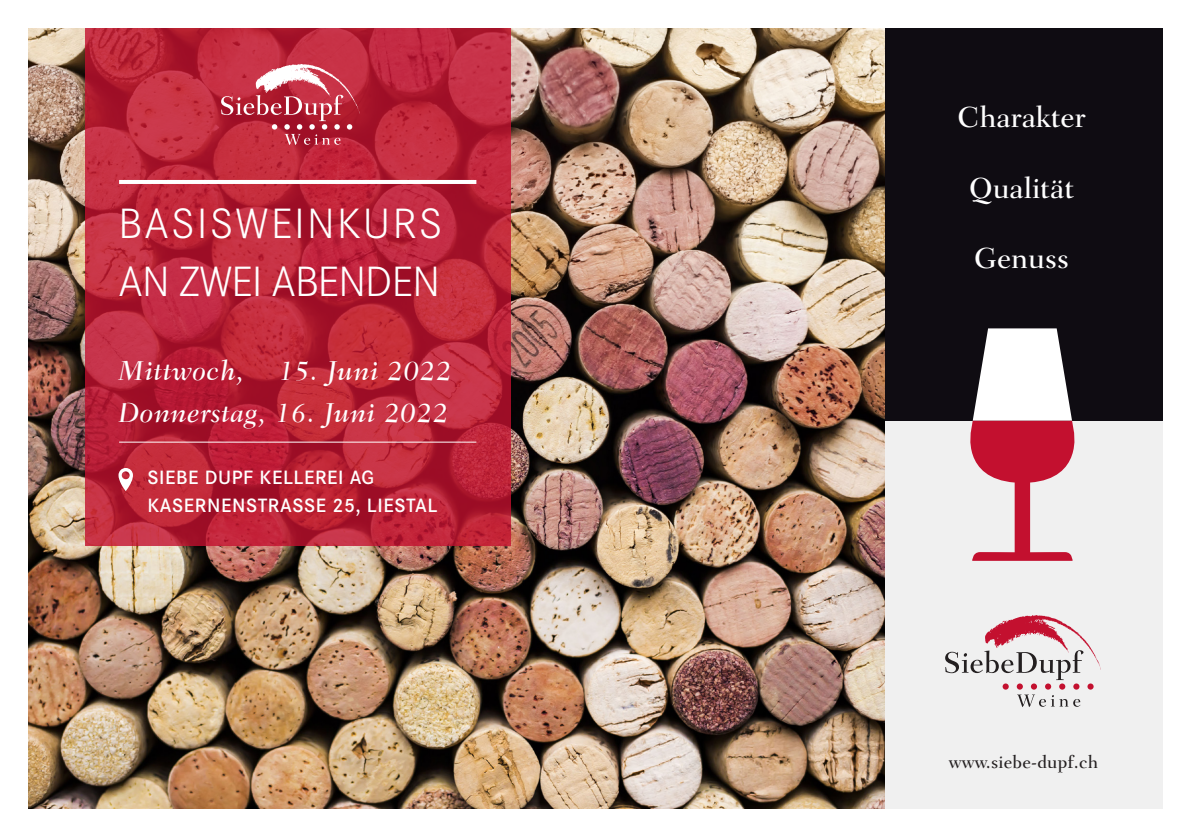
<style>
.page{position:relative;width:1191px;height:840px;background:#fff}
.page>*{position:absolute;margin:0;border:0;box-sizing:border-box;transform-origin:0 0}
.SD_Titel_Event{font:300 44px/58px "Corporate S";letter-spacing:.04em;color:#fff}
.t1{font:500 29.6px "Fairfield LT";color:#fff}
.SD_Datum{font:italic 500 28px/42px "Fairfield LT";letter-spacing:.02em;color:#fff}
.SD_Ortsangabe{font:600 20px "Corporate S";letter-spacing:.03em;color:#fff}
.SD_Webadresse{font:500 18px "Fairfield LT";letter-spacing:.01em;color:#231f20}
</style>
<div class="page">
<div style="left:884px;top:420px;width:278px;height:388px;background:#f0f0f0"></div>
<img style="left:28px;top:28px;width:856px;height:780px">
<svg style="left:85px;top:28px;width:425px;height:518px;background:#bb2539"></svg>
<img style="left:255px;top:63px;width:105px;height:52px">
<svg style="left:221px;top:95px;width:131px;height:50px;background:#bc3c4e"></svg>
<hr style="left:119px;top:180px;width:357px;height:4px;background:#fff">
<hr style="left:119px;top:441px;width:357px;height:1px;background:#fff">
<svg style="left:118px;top:467px;width:15px;height:24px"></svg>
<img style="left:985px;top:615px;width:115px;height:52px">
<svg style="left:945px;top:650px;width:148px;height:56px"></svg>
<div style="left:884px;top:28px;width:278px;height:392px;background:#0f0c12"></div>
<svg style="left:961px;top:328px;width:122px;height:232px"></svg>
<p class="SD_Titel_Event" style="left:118px;top:192px;width:325px">BASISWEINKURS<br>AN ZWEI ABENDEN</p>
<p class="SD_Datum" style="left:118px;top:350px;width:335px">Mittwoch, 15. Juni 2022<br>Donnerstag, 16. Juni 2022</p>
<p class="SD_Ortsangabe" style="left:147px;top:464px;width:228px">SIEBE DUPF KELLEREI AG</p>
<p class="SD_Ortsangabe" style="left:147px;top:492px;width:291px">KASERNENSTRASSE 25, LIESTAL</p>
<p class="t1" style="left:957px;top:100px;width:130px">Charakter</p>
<p class="t1" style="left:969px;top:171px;width:107px">Qualität</p>
<p class="t1" style="left:974px;top:241px;width:97px">Genuss</p>
<p class="SD_Webadresse" style="left:949px;top:751px;width:151px">www.siebe-dupf.ch</p>
</div>
